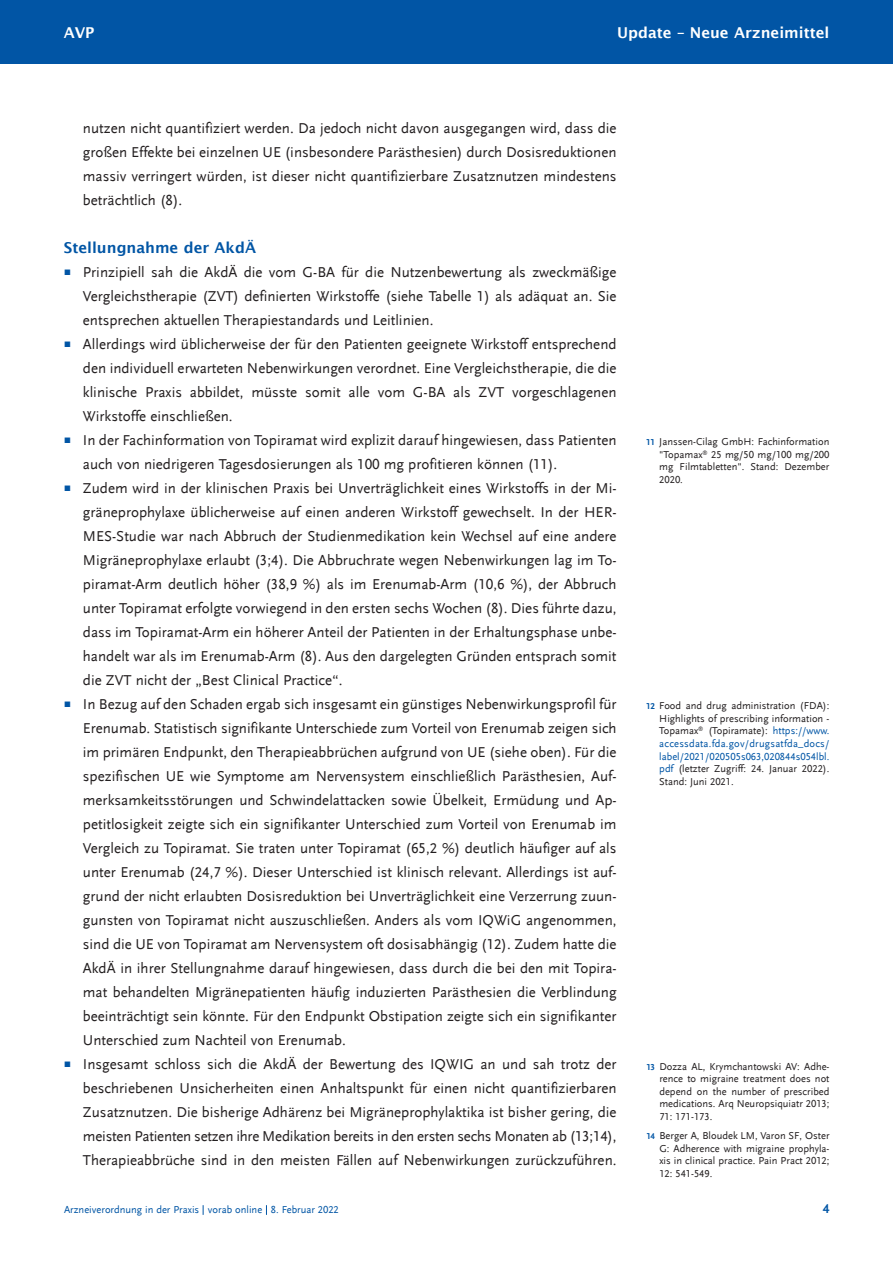
<style>
.page{position:relative;width:893px;height:1263px;background:#fff}
.page>*{position:absolute;margin:0;border:0;box-sizing:border-box;transform-origin:0 0}
.t1{font:15px/24px "Scala Sans LF";color:#231f20;text-align:justify}
.t2{font:600 15px "Lucida Sans";color:#fff}
.t3{font:600 15px "Lucida Sans";color:#0155a5}
.t4{font:700 13.5px "Scala Sans LF";color:#0155a5}
.t5{font:10.5px/12.6px "Scala Sans LF";color:#231f20;text-align:justify}
.t6{font:10.5px "Scala Sans LF";color:#0155a5}
.s1{font-family:"Scala Sans Expert";font-size:12px;color:#0155a5}
.s2{font-weight:700;font-size:9px;color:#0155a5}
.s3{color:#0155a5}
</style>
<div class="page">
<div style="left:0;top:0;width:892px;height:64px;background:#0155a5"></div>
<p class="t2" style="left:64px;top:24px;width:32px">AVP</p>
<p class="t2" style="left:617px;top:24px;width:214px">Update – Neue Arzneimittel</p>
<p class="t1" style="left:83px;top:116px;width:535px">nutzen nicht quantifiziert werden. Da jedoch nicht davon ausgegangen wird, dass die großen Effekte bei einzelnen UE (insbesondere Parästhesien) durch Dosisreduktionen massiv verringert würden, ist dieser nicht quantifizierbare Zusatznutzen mindestens beträchtlich (8).</p>
<p class="t3" style="left:64px;top:239px;width:194px">Stellungnahme der AkdÄ</p>
<p class="t1" style="left:64px;top:260px;width:554px"><span class="s1">r</span> Prinzipiell sah die AkdÄ die vom G-BA für die Nutzenbewertung als zweckmäßige</p>
<p class="t1" style="left:83px;top:284px;width:535px">Vergleichstherapie (ZVT) definierten Wirkstoffe (siehe Tabelle 1) als adäquat an. Sie</p>
<p class="t1" style="left:83px;top:308px;width:352px">entsprechen aktuellen Therapiestandards und Leitlinien.</p>
<p class="t1" style="left:64px;top:332px;width:554px"><span class="s1">r</span> Allerdings wird üblicherweise der für den Patienten geeignete Wirkstoff entsprechend</p>
<p class="t1" style="left:83px;top:356px;width:535px">den individuell erwarteten Nebenwirkungen verordnet. Eine Vergleichstherapie, die die</p>
<p class="t1" style="left:83px;top:380px;width:535px">klinische Praxis abbildet, müsste somit alle vom G-BA als ZVT vorgeschlagenen</p>
<p class="t1" style="left:83px;top:404px;width:151px">Wirkstoffe einschließen.</p>
<p class="t1" style="left:64px;top:428px;width:554px"><span class="s1">r</span> In der Fachinformation von Topiramat wird explizit darauf hingewiesen, dass Patienten</p>
<p class="t1" style="left:83px;top:452px;width:476px">auch von niedrigeren Tagesdosierungen als 100 mg profitieren können (11).</p>
<p class="t1" style="left:64px;top:476px;width:554px"><span class="s1">r</span> Zudem wird in der klinischen Praxis bei Unverträglichkeit eines Wirkstoffs in der Mi-</p>
<p class="t1" style="left:83px;top:500px;width:535px">gräneprophylaxe üblicherweise auf einen anderen Wirkstoff gewechselt. In der HER-</p>
<p class="t1" style="left:83px;top:524px;width:535px">MES-Studie war nach Abbruch der Studienmedikation kein Wechsel auf eine andere</p>
<p class="t1" style="left:83px;top:548px;width:535px">Migräneprophylaxe erlaubt (3;4). Die Abbruchrate wegen Nebenwirkungen lag im To-</p>
<p class="t1" style="left:83px;top:572px;width:535px">piramat-Arm deutlich höher (38,9 %) als im Erenumab-Arm (10,6 %), der Abbruch</p>
<p class="t1" style="left:83px;top:596px;width:535px">unter Topiramat erfolgte vorwiegend in den ersten sechs Wochen (8). Dies führte dazu,</p>
<p class="t1" style="left:83px;top:620px;width:535px">dass im Topiramat-Arm ein höherer Anteil der Patienten in der Erhaltungsphase unbe-</p>
<p class="t1" style="left:83px;top:644px;width:535px">handelt war als im Erenumab-Arm (8). Aus den dargelegten Gründen entsprach somit</p>
<p class="t1" style="left:83px;top:668px;width:261px">die ZVT nicht der „Best Clinical Practice“.</p>
<p class="t1" style="left:64px;top:692px;width:554px"><span class="s1">r</span> In Bezug auf den Schaden ergab sich insgesamt ein günstiges Nebenwirkungsprofil für</p>
<p class="t1" style="left:83px;top:716px;width:535px">Erenumab. Statistisch signifikante Unterschiede zum Vorteil von Erenumab zeigen sich</p>
<p class="t1" style="left:83px;top:740px;width:535px">im primären Endpunkt, den Therapieabbrüchen aufgrund von UE (siehe oben). Für die</p>
<p class="t1" style="left:83px;top:764px;width:535px">spezifischen UE wie Symptome am Nervensystem einschließlich Parästhesien, Auf-</p>
<p class="t1" style="left:83px;top:788px;width:535px">merksamkeitsstörungen und Schwindelattacken sowie Übelkeit, Ermüdung und Ap-</p>
<p class="t1" style="left:83px;top:812px;width:535px">petitlosigkeit zeigte sich ein signifikanter Unterschied zum Vorteil von Erenumab im</p>
<p class="t1" style="left:83px;top:836px;width:535px">Vergleich zu Topiramat. Sie traten unter Topiramat (65,2 %) deutlich häufiger auf als</p>
<p class="t1" style="left:83px;top:860px;width:535px">unter Erenumab (24,7 %). Dieser Unterschied ist klinisch relevant. Allerdings ist auf-</p>
<p class="t1" style="left:83px;top:884px;width:535px">grund der nicht erlaubten Dosisreduktion bei Unverträglichkeit eine Verzerrung zuun-</p>
<p class="t1" style="left:83px;top:908px;width:535px">gunsten von Topiramat nicht auszuschließen. Anders als vom IQWiG angenommen,</p>
<p class="t1" style="left:83px;top:932px;width:535px">sind die UE von Topiramat am Nervensystem oft dosisabhängig (12). Zudem hatte die</p>
<p class="t1" style="left:83px;top:956px;width:535px">AkdÄ in ihrer Stellungnahme darauf hingewiesen, dass durch die bei den mit Topira-</p>
<p class="t1" style="left:83px;top:980px;width:535px">mat behandelten Migränepatienten häufig induzierten Parästhesien die Verblindung</p>
<p class="t1" style="left:83px;top:1004px;width:535px">beeinträchtigt sein könnte. Für den Endpunkt Obstipation zeigte sich ein signifikanter</p>
<p class="t1" style="left:83px;top:1028px;width:264px">Unterschied zum Nachteil von Erenumab.</p>
<p class="t1" style="left:64px;top:1052px;width:554px"><span class="s1">r</span> Insgesamt schloss sich die AkdÄ der Bewertung des IQWIG an und sah trotz der</p>
<p class="t1" style="left:83px;top:1076px;width:535px">beschriebenen Unsicherheiten einen Anhaltspunkt für einen nicht quantifizierbaren</p>
<p class="t1" style="left:83px;top:1100px;width:535px">Zusatznutzen. Die bisherige Adhärenz bei Migräneprophylaktika ist bisher gering, die</p>
<p class="t1" style="left:83px;top:1124px;width:535px">meisten Patienten setzen ihre Medikation bereits in den ersten sechs Monaten ab (13;14),</p>
<p class="t1" style="left:83px;top:1148px;width:535px">Therapieabbrüche sind in den meisten Fällen auf Nebenwirkungen zurückzuführen.</p>
<p class="t5" style="left:659px;top:436px;width:172px;text-indent:-13px"><span class="s2">11</span> Janssen-Cilag GmbH: Fachinformation "Topamax<sup>®</sup> 25 mg/50 mg/100 mg/200 mg Filmtabletten". Stand: Dezember 2020.</p>
<p class="t5" style="left:659px;top:700px;width:172px;text-indent:-13px"><span class="s2">12</span> Food and drug administration (FDA):<br>Highlights of prescribing information - Topamax<sup>®</sup> (Topiramate): <span class="s3">https://www. accessdata.fda.gov/drugsatfda_docs/ label/2021/020505s063,020844s054lbl. pdf</span> (letzter Zugriff: 24. Januar 2022).<br>Stand: Juni 2021.</p>
<p class="t5" style="left:659px;top:1060px;width:172px;text-indent:-13px"><span class="s2">13</span> Dozza AL, Krymchantowski AV: Adhe&shy;rence to migraine treatment does not depend on the number of prescribed medications. Arq Neuropsiquiatr 2013; 71: 171-173.</p>
<p class="t5" style="left:659px;top:1129px;width:172px;text-indent:-13px"><span class="s2">14</span> Berger A, Bloudek LM, Varon SF, Oster G: Adherence with migraine prophyla&shy;xis in clinical practice. Pain Pract 2012; 12: 541-549.</p>
<p class="t6" style="left:64px;top:1204px;width:276px">Arzneiverordnung in der Praxis vorab online 8. Februar 2022</p>
<p class="t4" style="left:823px;top:1201px;width:8px">4</p>
</div>
